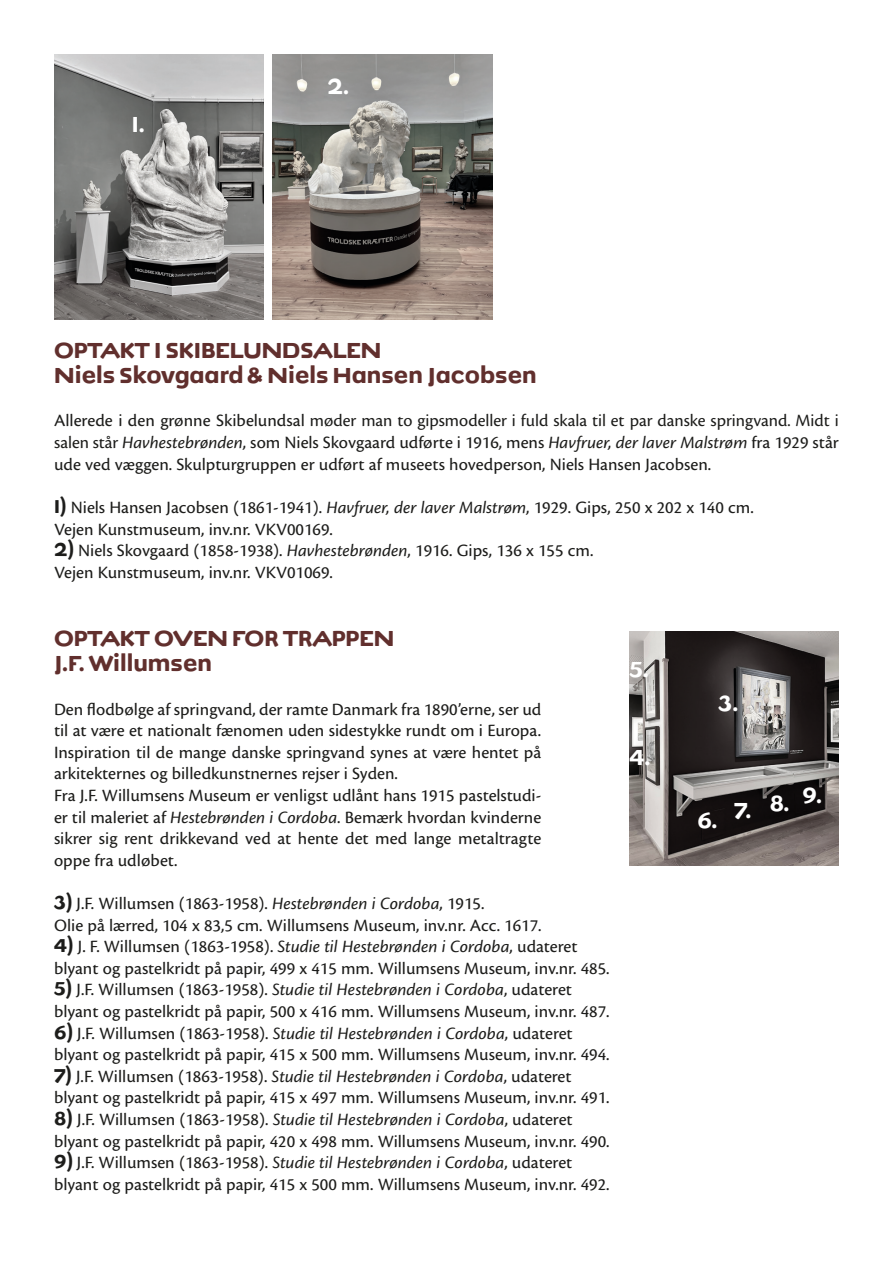
<style>
.page{position:relative;width:893px;height:1263px;background:#fff}
.page>*{position:absolute;margin:0;border:0;box-sizing:border-box;transform-origin:0 0}
.t1{font:700 21px/25.2px "Engelhardt BETAV.2";color:#612f2d}
.t2{font:700 21px "Engelhardt BETAV.2";color:#fff}
.t3{font:18px/21.6px "Cronos Pro Capt";color:#1d1d1b}
.t4{font:18px "Cronos Pro";color:#1d1d1b}
.s1{font-family:"Cronos Pro Capt"}
.s2{font-family:"Cronos Pro"}
.s3{font-family:"Cronos Pro Capt It"}
.s4{font-family:"Engelhardt BETAV.2";font-weight:700}
</style>
<div class="page">
<img style="left:272px;top:54px;width:220px;height:265px">
<img style="left:54px;top:54px;width:210px;height:265px">
<img style="left:629px;top:631px;width:210px;height:234px">
<p class="t2" style="left:132px;top:109px;width:14px">1.</p>
<p class="t2" style="left:327px;top:72px;width:23px">2.</p>
<p class="t1" style="left:54px;top:337px;width:484px">OPTAKT I SKIBELUNDSALEN<br>Niels Skovgaard &amp; Niels Hansen Jacobsen</p>
<p class="t4" style="left:54px;top:410px;width:786px"><span class="s1">Allerede i den grønne Skibelundsal</span> møder man to gipsmodeller i fuld skala til et par danske springvand. Midt i</p>
<p class="t3" style="left:54px;top:432px;width:786px"><span class="s2">salen står</span> <span class="s3">Havhestebrønden</span>, som Niels Skovgaard udførte i 1916, mens <span class="s3">Havfruer, der laver Malstrøm</span> fra 1929 står ude ved væggen. Skulpturgruppen er udført af museets hovedperson, Niels Hansen Jacobsen.</p>
<p class="t3" style="left:54px;top:497px;width:701px"><span class="s4">1)</span> Niels Hansen Jacobsen (1861-1941). <span class="s3">Havfruer, der laver Malstrøm</span>, 1929. Gips, 250 x 202 x 140 cm.<br>Vejen Kunstmuseum, inv.nr. VKV00169.</p>
<p class="t3" style="left:54px;top:540px;width:541px"><span class="s4">2)</span> Niels Skovgaard (1858-1938). <span class="s3">Havhestebrønden</span>, 1916. Gips, 136 x 155 cm.<br>Vejen Kunstmuseum, inv.nr. VKV01069.</p>
<p class="t1" style="left:54px;top:625px;width:342px">OPTAKT OVEN FOR TRAPPEN<br>J.F. Willumsen</p>
<p class="t3" style="left:54px;top:698px;width:489px">Den flodbølge af springvand, der ramte Danmark fra 1890’erne, ser ud til at være et nationalt fænomen uden sidestykke rundt om i Europa.<br>Inspiration til de mange danske springvand synes at være hentet på arkitekternes og billedkunstnernes rejser i Syden.<br>Fra J.F. Willumsens Museum er venligst udlånt hans 1915 pastelstudi&shy;er til maleriet af <span class="s3">Hestebrønden i Cordoba</span>. Bemærk hvordan kvinderne sikrer sig rent drikkevand ved at hente det med lange metaltragte oppe fra udløbet.</p>
<p class="t3" style="left:54px;top:893px;width:489px"><span class="s4">3)</span> J.F. Willumsen (1863-1958). <span class="s3">Hestebrønden i Cordoba</span>, 1915.<br>Olie på lærred, 104 x 83,5 cm. Willumsens Museum, inv.nr. Acc. 1617.</p>
<p class="t3" style="left:54px;top:936px;width:557px"><span class="s4">4)</span> J. F. Willumsen (1863-1958). <span class="s3">Studie til Hestebrønden i Cordoba</span>, udateret blyant og pastelkridt på papir, 499 x 415 mm. Willumsens Museum, inv.nr. 485.</p>
<p class="t3" style="left:54px;top:979px;width:557px"><span class="s4">5)</span> J.F. Willumsen (1863-1958). <span class="s3">Studie til Hestebrønden i Cordoba</span>, udateret blyant og pastelkridt på papir, 500 x 416 mm. Willumsens Museum, inv.nr. 487.</p>
<p class="t3" style="left:54px;top:1022px;width:557px"><span class="s4">6)</span> J.F. Willumsen (1863-1958). <span class="s3">Studie til Hestebrønden i Cordoba</span>, udateret blyant og pastelkridt på papir, 415 x 500 mm. Willumsens Museum, inv.nr. 494.</p>
<p class="t3" style="left:54px;top:1065px;width:557px"><span class="s4">7)</span> J.F. Willumsen (1863-1958). <span class="s3">Studie til Hestebrønden i Cordoba</span>, udateret blyant og pastelkridt på papir, 415 x 497 mm. Willumsens Museum, inv.nr. 491.</p>
<p class="t3" style="left:54px;top:1109px;width:557px"><span class="s4">8)</span> J.F. Willumsen (1863-1958). <span class="s3">Studie til Hestebrønden i Cordoba</span>, udateret blyant og pastelkridt på papir, 420 x 498 mm. Willumsens Museum, inv.nr. 490.</p>
<p class="t3" style="left:54px;top:1152px;width:557px"><span class="s4">9)</span> J.F. Willumsen (1863-1958). <span class="s3">Studie til Hestebrønden i Cordoba</span>, udateret blyant og pastelkridt på papir, 415 x 500 mm. Willumsens Museum, inv.nr. 492.</p>
<p class="t2" style="left:629px;top:654px;width:21px">5.</p>
<p class="t2" style="left:629px;top:742px;width:22px">4.</p>
<p class="t2" style="left:719px;top:688px;width:21px">3.</p>
<p class="t2" style="left:697px;top:806px;width:21px">6.</p>
<p class="t2" style="left:734px;top:792px;width:57px">7. 8.</p>
<p class="t2" style="left:803px;top:780px;width:21px">9.</p>
</div>
